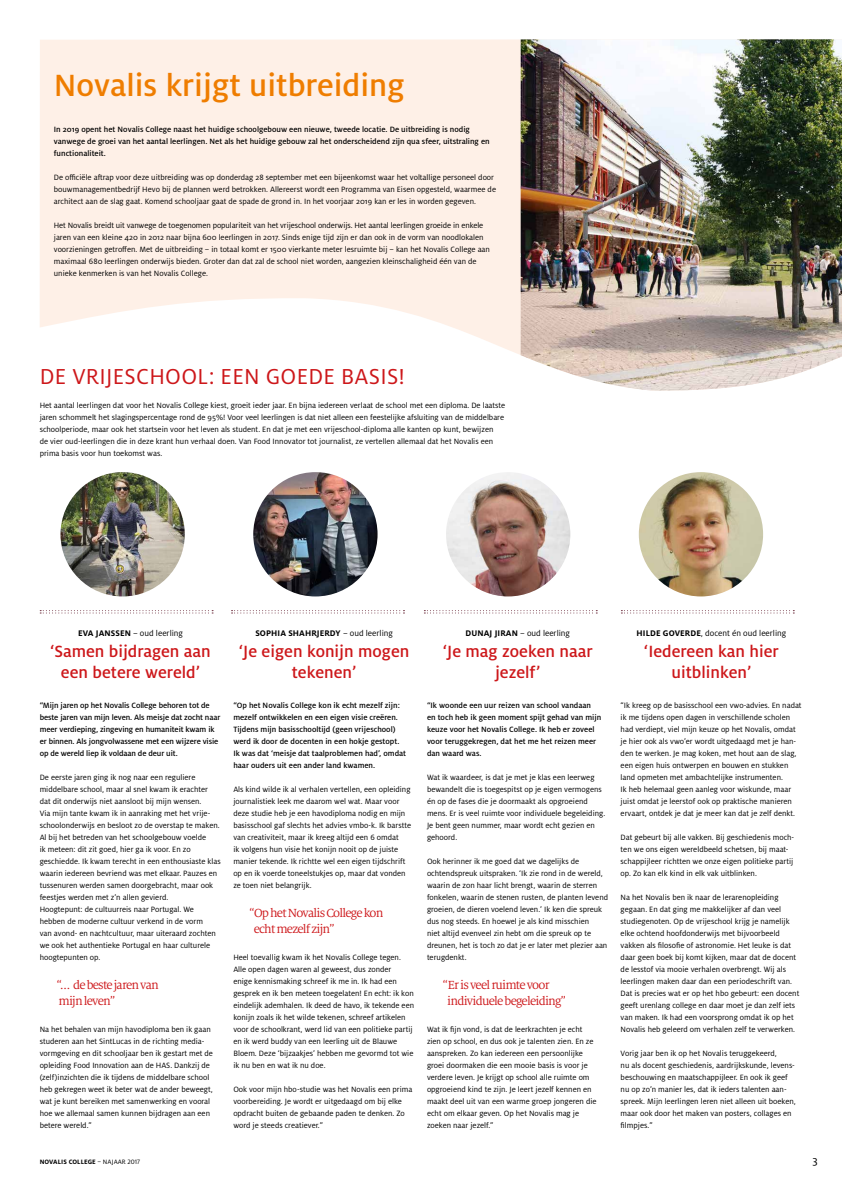
<style>
.page{position:relative;width:842px;height:1191px;background:#fff}
.page>*{position:absolute;margin:0;border:0;box-sizing:border-box;transform-origin:0 0}
.t1{font:500 34px "Milo OT";color:#ef7d00}
.t2{font:24px "Milo OT";letter-spacing:.01em;color:#cd171a}
.t3{font:500 18px/21px "Milo OT";color:#cd171a;text-align:center}
.t4{font:13px/16px "Milo Serif OT";letter-spacing:-.06em;color:#cd171a}
.t5{font:12px "Milo OT";color:#000}
.t6{font:9px "Milo OT";color:#000}
.t7{font:700 9px "Milo OT";letter-spacing:.01em;color:#000}
.t8{font:8.5px/12px "Milo OT";color:#000}
.t9{font:500 8.5px/12px "Milo OT";color:#000}
.t10{font:700 7px "Milo OT";letter-spacing:.01em;color:#000}
.s1{font-weight:700}
.s2{font-weight:400}
</style>
<div class="page">
<svg style="left:40px;top:39px;width:481px;height:316px;background:#fef2ea"></svg>
<img style="left:521px;top:39px;width:321px;height:352px">
<img style="left:639px;top:472px;width:124px;height:124px;border-radius:62px">
<img style="left:446px;top:472px;width:124px;height:124px;border-radius:62px">
<img style="left:253px;top:472px;width:125px;height:124px;border-radius:62px">
<svg style="left:40px;top:610px;width:173px;height:3px"></svg>
<svg style="left:232px;top:610px;width:172px;height:3px"></svg>
<svg style="left:424px;top:610px;width:173px;height:3px"></svg>
<svg style="left:621px;top:610px;width:173px;height:3px"></svg>
<img style="left:60px;top:472px;width:125px;height:124px;border-radius:62px">
<h1 class="t1" style="left:54px;top:67px;width:352px">Novalis krijgt uitbreiding</h1>
<p class="t9" style="left:54px;top:123px;width:437px">In 2019 opent het Novalis College naast het huidige schoolgebouw een nieuwe, tweede locatie. De uitbreiding is nodig vanwege de groei van het aantal leerlingen. Net als het huidige gebouw zal het onderscheidend zijn qua sfeer, uitstraling en functionaliteit.</p>
<p class="t8" style="left:54px;top:171px;width:444px">De officiële aftrap voor deze uitbreiding was op donderdag 28 september met een bijeenkomst waar het voltallige personeel door bouwmanagementbedrijf Hevo bij de plannen werd betrokken. Allereerst wordt een Programma van Eisen opgesteld, waarmee de architect aan de slag gaat. Komend schooljaar gaat de spade de grond in. In het voorjaar 2019 kan er les in worden gegeven.</p>
<p class="t8" style="left:54px;top:219px;width:438px">Het Novalis breidt uit vanwege de toegenomen populariteit van het vrijeschool onderwijs. Het aantal leerlingen groeide in enkele jaren van een kleine 420 in 2012 naar bijna 600 leerlingen in 2017. Sinds enige tijd zijn er dan ook in de vorm van noodlokalen voorzieningen getroffen. Met de uitbreiding – in totaal komt er 1500 vierkante meter lesruimte bij – kan het Novalis College aan maximaal 680 leerlingen onderwijs bieden. Groter dan dat zal de school niet worden, aangezien kleinschaligheid één van de unieke kenmerken is van het Novalis College.</p>
<h2 class="t2" style="left:40px;top:363px;width:367px">DE VRIJESCHOOL: EEN GOEDE BASIS!</h2>
<p class="t8" style="left:40px;top:399px;width:467px">Het aantal leerlingen dat voor het Novalis College kiest, groeit ieder jaar. En bijna iedereen verlaat de school met een diploma. De laatste jaren schommelt het slagingspercentage rond de 95%! Voor veel leerlingen is dat niet alleen een feestelijke afsluiting van de middelbare schoolperiode, maar ook het startsein voor het leven als student. En dat je met een vrijeschool-diploma alle kanten op kunt, bewijzen<br>de vier oud-leerlingen die in deze krant hun verhaal doen. Van Food Innovator tot journalist, ze vertellen allemaal dat het Novalis een prima basis voor hun toekomst was.</p>
<p class="t6" style="left:78px;top:628px;width:107px"><span class="s1">EVA JANSSEN</span> – oud leerling</p>
<h3 class="t3" style="left:50px;top:641px;width:162px">‘Samen bijdragen aan een betere wereld’</h3>
<p class="t9" style="left:40px;top:699px;width:182px">“Mijn jaren op het Novalis College behoren tot de beste jaren van mijn leven. Als meisje dat zocht naar meer verdieping, zingeving en humaniteit kwam ik er binnen. Als jongvolwassene met een wijzere visie op de wereld liep ik voldaan de deur uit.</p>
<p class="t8" style="left:40px;top:771px;width:183px">De eerste jaren ging ik nog naar een reguliere middelbare school, maar al snel kwam ik erachter dat dit onderwijs niet aansloot bij mijn wensen.<br>Via mijn tante kwam ik in aanraking met het vrije&shy;schoolonderwijs en besloot zo de overstap te maken.<br>Al bij het betreden van het schoolgebouw voelde<br>ik meteen: dit zit goed, hier ga ik voor. En zo geschiedde. Ik kwam terecht in een enthousiaste klas waarin iedereen bevriend was met elkaar. Pauzes en tussenuren werden samen doorgebracht, maar ook feestjes werden met z’n allen gevierd.<br>Hoogtepunt: de cultuurreis naar Portugal. We hebben de moderne cultuur verkend in de vorm<br>van avond- en nachtcultuur, maar uiteraard zochten we ook het authentieke Portugal en haar culturele hoogtepunten op.</p>
<h3 class="t4" style="left:57px;top:977px;width:104px">“... de beste jaren van mijn leven”</h3>
<p class="t8" style="left:40px;top:1023px;width:175px">Na het behalen van mijn havodiploma ben ik gaan studeren aan het SintLucas in de richting media&shy;vormgeving en dit schooljaar ben ik gestart met de opleiding Food Innovation aan de HAS. Dankzij de (zelf)inzichten die ik tijdens de middelbare school heb gekregen weet ik beter wat de ander beweegt, wat je kunt bereiken met samenwerking en vooral hoe we allemaal samen kunnen bijdragen aan een betere wereld.”</p>
<p class="t7" style="left:255px;top:628px;width:139px">SOPHIA SHAHRJERDY <span class="s2">– oud leerling</span></p>
<h3 class="t3" style="left:239px;top:641px;width:172px">‘Je eigen konijn mogen tekenen’</h3>
<p class="t9" style="left:233px;top:699px;width:174px">“Op het Novalis College kon ik echt mezelf zijn: mezelf ontwikkelen en een eigen visie creëren.<br>Tijdens mijn basisschooltijd (geen vrijeschool) werd ik door de docenten in een hokje gestopt.<br>Ik was dat ‘meisje dat taalproblemen had’, omdat haar ouders uit een ander land kwamen.</p>
<p class="t8" style="left:233px;top:783px;width:179px">Als kind wilde ik al verhalen vertellen, een opleiding journalistiek leek me daarom wel wat. Maar voor deze studie heb je een havodiploma nodig en mijn basisschool gaf slechts het advies vmbo-k. Ik barstte van creativiteit, maar ik kreeg altijd een 6 omdat<br>ik volgens hun visie het konijn nooit op de juiste manier tekende. Ik richtte wel een eigen tijdschrift op en ik voerde toneelstukjes op, maar dat vonden ze toen niet belangrijk.</p>
<h3 class="t4" style="left:254px;top:905px;width:131px;text-indent:-4px">“Op het Novalis College kon echt mezelf zijn”</h3>
<p class="t8" style="left:233px;top:951px;width:182px">Heel toevallig kwam ik het Novalis College tegen.<br>Alle open dagen waren al geweest, dus zonder<br>enige kennismaking schreef ik me in. Ik had een gesprek en ik ben meteen toegelaten! En echt: ik kon eindelijk ademhalen. Ik deed de havo, ik tekende een konijn zoals ik het wilde tekenen, schreef artikelen voor de schoolkrant, werd lid van een politieke partij en ik werd buddy van een leerling uit de Blauwe Bloem. Deze ‘bijzaakjes’ hebben me gevormd tot wie ik nu ben en wat ik nu doe.</p>
<p class="t8" style="left:233px;top:1083px;width:181px">Ook voor mijn hbo-studie was het Novalis een prima voorbereiding. Je wordt er uitgedaagd om bij elke opdracht buiten de gebaande paden te denken. Zo word je steeds creatiever.”</p>
<p class="t6" style="left:466px;top:628px;width:106px"><span class="s1">DUNAJ JIRAN</span> – oud leerling</p>
<h3 class="t3" style="left:443px;top:641px;width:151px">‘Je mag zoeken naar jezelf’</h3>
<p class="t9" style="left:427px;top:699px;width:176px">“Ik woonde een uur reizen van school vandaan en toch heb ik geen moment spijt gehad van mijn keuze voor het Novalis College. Ik heb er zoveel voor teruggekregen, dat het me het reizen meer dan waard was.</p>
<p class="t8" style="left:427px;top:771px;width:180px">Wat ik waardeer, is dat je met je klas een leerweg bewandelt die is toegespitst op je eigen vermogens én op de fases die je doormaakt als opgroeiend mens. Er is veel ruimte voor individuele begeleiding.<br>Je bent geen nummer, maar wordt echt gezien en gehoord.</p>
<p class="t8" style="left:427px;top:855px;width:183px">Ook herinner ik me goed dat we dagelijks de ochtendspreuk uitspraken. ‘Ik zie rond in de wereld, waarin de zon haar licht brengt, waarin de sterren fonkelen, waarin de stenen rusten, de planten levend groeien, de dieren voelend leven.’ Ik ken die spreuk dus nog steeds. En hoewel je als kind misschien<br>niet altijd evenveel zin hebt om die spreuk op te dreunen, het is toch zo dat je er later met plezier aan terugdenkt.</p>
<h3 class="t4" style="left:447px;top:977px;width:120px;text-indent:-4px">“Er is veel ruimte voor individuele begeleiding”</h3>
<p class="t8" style="left:427px;top:1023px;width:171px">Wat ik fijn vond, is dat de leerkrachten je echt zien op school, en dus ook je talenten zien. En ze aanspreken. Zo kan iedereen een persoonlijke groei doormaken die een mooie basis is voor je verdere leven. Je krijgt op school alle ruimte om opgroeiend kind te zijn. Je leert jezelf kennen en maakt deel uit van een warme groep jongeren die echt om elkaar geven. Op het Novalis mag je zoeken naar jezelf.”</p>
<p class="t6" style="left:637px;top:628px;width:151px"><span class="s1">HILDE GOVERDE</span>, docent én oud leerling</p>
<h3 class="t3" style="left:644px;top:641px;width:136px">‘Iedereen kan hier uitblinken’</h3>
<p class="t8" style="left:621px;top:699px;width:182px">“Ik kreeg op de basisschool een vwo-advies. En nadat ik me tijdens open dagen in verschillende scholen had verdiept, viel mijn keuze op het Novalis, omdat je hier ook als vwo’er wordt uitgedaagd met je han&shy;den te werken. Je mag koken, met hout aan de slag, een eigen huis ontwerpen en bouwen en stukken land opmeten met ambachtelijke instrumenten.<br>Ik heb helemaal geen aanleg voor wiskunde, maar juist omdat je leerstof ook op praktische manieren ervaart, ontdek je dat je meer kan dat je zelf denkt.</p>
<p class="t8" style="left:621px;top:831px;width:175px">Dat gebeurt bij alle vakken. Bij geschiedenis moch&shy;ten we ons eigen wereldbeeld schetsen, bij maat&shy;schappijleer richtten we onze eigen politieke partij op. Zo kan elk kind in elk vak uitblinken.</p>
<p class="t8" style="left:621px;top:891px;width:180px">Na het Novalis ben ik naar de lerarenopleiding gegaan. En dat ging me makkelijker af dan veel studiegenoten. Op de vrijeschool krijg je namelijk elke ochtend hoofdonderwijs met bijvoorbeeld vakken als filosofie of astronomie. Het leuke is dat daar geen boek bij komt kijken, maar dat de docent de lesstof via mooie verhalen overbrengt. Wij als leerlingen maken daar dan een periodeschrift van.<br>Dat is precies wat er op het hbo gebeurt: een docent geeft urenlang college en daar moet je dan zelf iets van maken. Ik had een voorsprong omdat ik op het Novalis heb geleerd om verhalen zelf te verwerken.</p>
<p class="t8" style="left:621px;top:1047px;width:177px">Vorig jaar ben ik op het Novalis teruggekeerd,<br>nu als docent geschiedenis, aardrijkskunde, levens&shy;beschouwing en maatschappijleer. En ook ik geef nu op zo’n manier les, dat ik ieders talenten aan&shy;spreek. Mijn leerlingen leren niet alleen uit boeken, maar ook door het maken van posters, collages en filmpjes.”</p>
<p class="t10" style="left:40px;top:1158px;width:102px">NOVALIS COLLEGE <span class="s2">– NAJAAR 2017</span></p>
<h3 class="t5" style="left:813px;top:1154px;width:7px">3</h3>
</div>
